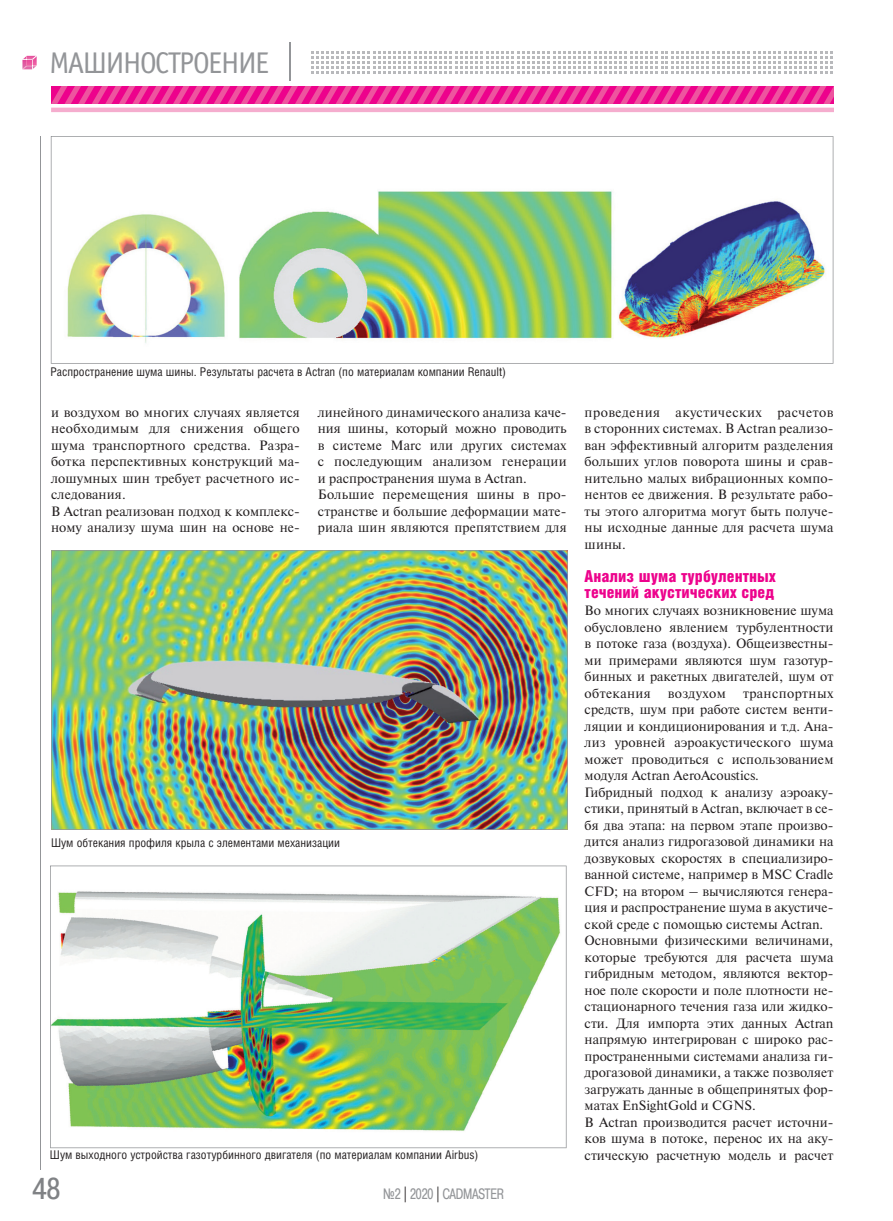
<style>
.page{position:relative;width:893px;height:1221px;background:#fff}
.page>*{position:absolute;margin:0;border:0;box-sizing:border-box;transform-origin:0 0}
.t1{font:30px "Officina Sans C";letter-spacing:-.05em;color:#939598}
.t2{font:30px "Pragmatica Cond C";color:#808285;scale:1.07 1}
.t3{font:900 16.5px/16.5px "Helios Cond";color:#ed028c}
.t4{font:15px "Pragmatica Cond C";color:#939598;scale:.9 1}
.t5{font:13.5px/16.5px "Newton C";color:#231f20}
.t6{font:13.5px "Newton C";letter-spacing:.025em;color:#231f20}
.t7{font:12px "Helios Cond";color:#231f20}
.s1{color:#231f20}
</style>
<div class="page">
<svg style="left:22px;top:55px;width:15px;height:15px"></svg>
<hr style="left:290px;top:42px;width:1px;height:38px;background:#939598">
<svg style="left:311px;top:51px;width:522px;height:23px"></svg>
<svg style="left:51px;top:86px;width:782px;height:18px;background:#ed2794"></svg>
<hr style="left:51px;top:108px;width:782px;height:4px;background:#f5adce">
<hr style="left:40px;top:136px;width:1px;height:1033px;background:#939598">
<svg style="left:51px;top:136px;width:782px;height:228px"></svg>
<img style="left:51px;top:550px;width:517px;height:279px">
<svg style="left:50px;top:865px;width:517px;height:283px"></svg>
<h1 class="t1" style="left:49px;top:51px;width:222px">МАШИНОСТРОЕНИЕ</h1>
<p class="t7" style="left:50px;top:368px;width:457px">Распространение шума шины. Результаты расчета в Actran (по материалам компании Renault)</p>
<p class="t5" style="left:51px;top:405px;width:250px">и воздухом во многих случаях является необходимым для снижения общего шума транспортного средства. Разра&shy;ботка перспективных конструкций ма&shy;лошумных шин требует расчетного ис&shy;следования.<br>В Actran реализован подход к комплекс&shy;ному анализу шума шин на основе не-</p>
<p class="t5" style="left:318px;top:405px;width:250px">линейного динамического анализа каче&shy;ния шины, который можно проводить в системе Marc или других системах с последующим анализом генерации и распространения шума в Actran.<br>Большие перемещения шины в про&shy;странстве и большие деформации мате&shy;риала шин являются препятствием для</p>
<p class="t5" style="left:585px;top:405px;width:250px;text-align:justify">проведения акустических расчетов в сторонних системах. В Actran реализо&shy;ван эффективный алгоритм разделения больших углов поворота шины и срав&shy;нительно малых вибрационных компо&shy;нентов ее движения. В результате рабо&shy;ты этого алгоритма могут быть получе&shy;ны исходные данные для расчета шума шины.</p>
<p class="t3" style="left:585px;top:569px;width:193px">Анализ шума турбулентных течений акустических сред</p>
<p class="t5" style="left:585px;top:603px;width:250px;text-align:justify">Во многих случаях возникновение шума обусловлено явлением турбулентности в потоке газа (воздуха). Общеизвестны&shy;ми примерами являются шум газотур&shy;бинных и ракетных двигателей, шум от обтекания</p>
<p class="t5" style="left:585px;top:685px;width:250px;text-indent:158px">транспортных средств, шум при работе систем венти&shy;ляции и кондиционирования и т.д. Ана&shy;лиз уровней аэроакустического шума может проводиться с использованием модуля Actran AeroAcoustics.<br>Гибридный подход к анализу аэроаку&shy;стики, принятый в Actran, включает в се&shy;бя два этапа: на первом этапе произво&shy;дится анализ гидрогазовой динамики на дозвуковых скоростях в специализиро&shy;ванной системе, например в MSC Cradle CFD; на втором – вычисляются генера&shy;ция и распространение шума в акустиче&shy;ской среде с помощью системы Actran.<br>Основными физическими величинами, которые требуются для расчета шума гибридным методом, являются вектор&shy;ное поле скорости и поле плотности не&shy;стационарного течения газа или жидко&shy;сти. Для импорта этих данных Actran напрямую интегрирован с широко рас&shy;пространенными системами анализа ги&shy;дрогазовой динамики, а также позволяет загружать данные в общепринятых фор&shy;матах EnSightGold и CGNS.<br>В Actran производится расчет источни&shy;ков шума в потоке, перенос их на аку&shy;стическую расчетную модель и расчет</p>
<p class="t6" style="left:668px;top:688px;width:60px">воздухом</p>
<p class="t7" style="left:51px;top:838px;width:291px">Шум обтекания профиля крыла с элементами механизации</p>
<p class="t7" style="left:50px;top:1150px;width:430px">Шум выходного устройства газотурбинного двигателя (по материалам компании Airbus)</p>
<h1 class="t2" style="left:33px;top:1171px;width:27px">48</h1>
<p class="t4" style="left:383px;top:1185px;width:135px">¹2 <span class="s1">|</span> 2020 <span class="s1">|</span> CADMASTER</p>
</div>
